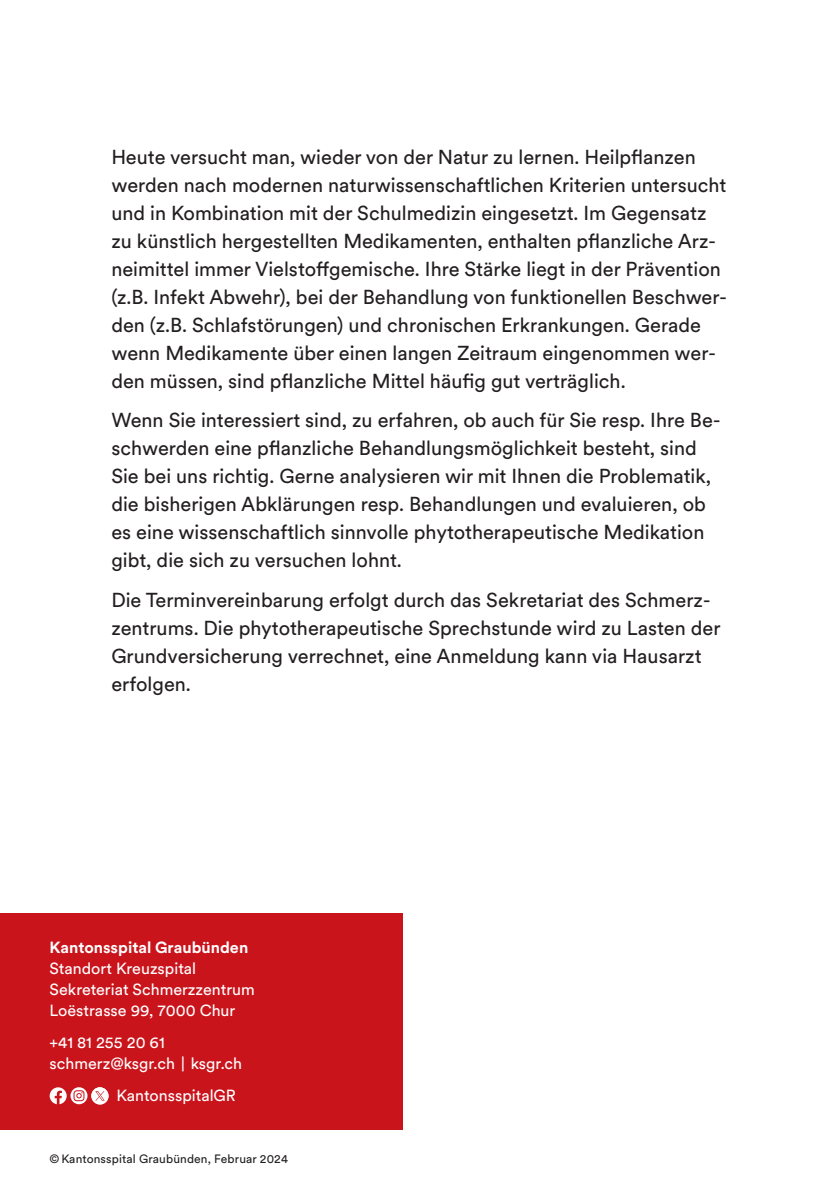
<style>
.page{position:relative;width:840px;height:1191px;background:#fff}
.page>*{position:absolute;margin:0;border:0;box-sizing:border-box;transform-origin:0 0}
.Lauftext{font:20px/28px "Circulargraubuenden";color:#231f20}
.Absender{font:16px/21px "Circulargraubuenden";color:#fff}
.Kleingeschriebenes{font:12px "Circulargraubuenden";letter-spacing:.01em;color:#231f20}
.s1{font-weight:700}
</style>
<div class="page">
<div style="left:0;top:913px;width:403px;height:216px;background:#ca141c"></div>
<svg style="left:50px;top:1087px;width:58px;height:17px"></svg>
<p class="Lauftext" style="left:111px;top:142px;width:617px">Heute versucht man, wieder von der Natur zu lernen. Heilpflanzen werden nach modernen naturwissenschaftlichen Kriterien untersucht und in Kombination mit der Schulmedizin eingesetzt. Im Gegensatz zu künstlich hergestellten Medikamenten, enthalten pflanzliche Arz&shy;neimittel immer Vielstoffgemische. Ihre Stärke liegt in der Prävention (z.B. Infekt Abwehr), bei der Behandlung von funktionellen Beschwer&shy;den (z.B. Schlafstörungen) und chronischen Erkrankungen. Gerade wenn Medikamente über einen langen Zeitraum eingenommen wer&shy;den müssen, sind pflanzliche Mittel häufig gut verträglich.</p>
<p class="Lauftext" style="left:111px;top:405px;width:610px">Wenn Sie interessiert sind, zu erfahren, ob auch für Sie resp. Ihre Be&shy;schwerden eine pflanzliche Behandlungsmöglichkeit besteht, sind Sie bei uns richtig. Gerne analysieren wir mit Ihnen die Problematik, die bisherigen Abklärungen resp. Behandlungen und evaluieren, ob es eine wissenschaftlich sinnvolle phytotherapeutische Medikation gibt, die sich zu versuchen lohnt.</p>
<p class="Lauftext" style="left:111px;top:585px;width:610px">Die Terminvereinbarung erfolgt durch das Sekretariat des Schmerz&shy;zentrums. Die phytotherapeutische Sprechstunde wird zu Lasten der Grundversicherung verrechnet, eine Anmeldung kann via Hausarzt erfolgen.</p>
<p class="Absender" style="left:50px;top:936px;width:206px"><span class="s1">Kantonsspital Graubünden<br></span>Standort Kreuzspital<br>Sekreteriat Schmerzzentrum<br>Loëstrasse 99, 7000 Chur</p>
<p class="Absender" style="left:50px;top:1031px;width:194px">+41 81 255 20 61 schmerz@ksgr.ch | ksgr.ch</p>
<p class="Absender" style="left:116px;top:1084px;width:121px">KantonsspitalGR</p>
<p class="Kleingeschriebenes" style="left:50px;top:1150px;width:240px">© Kantonsspital Graubünden, Februar 2024</p>
</div>
